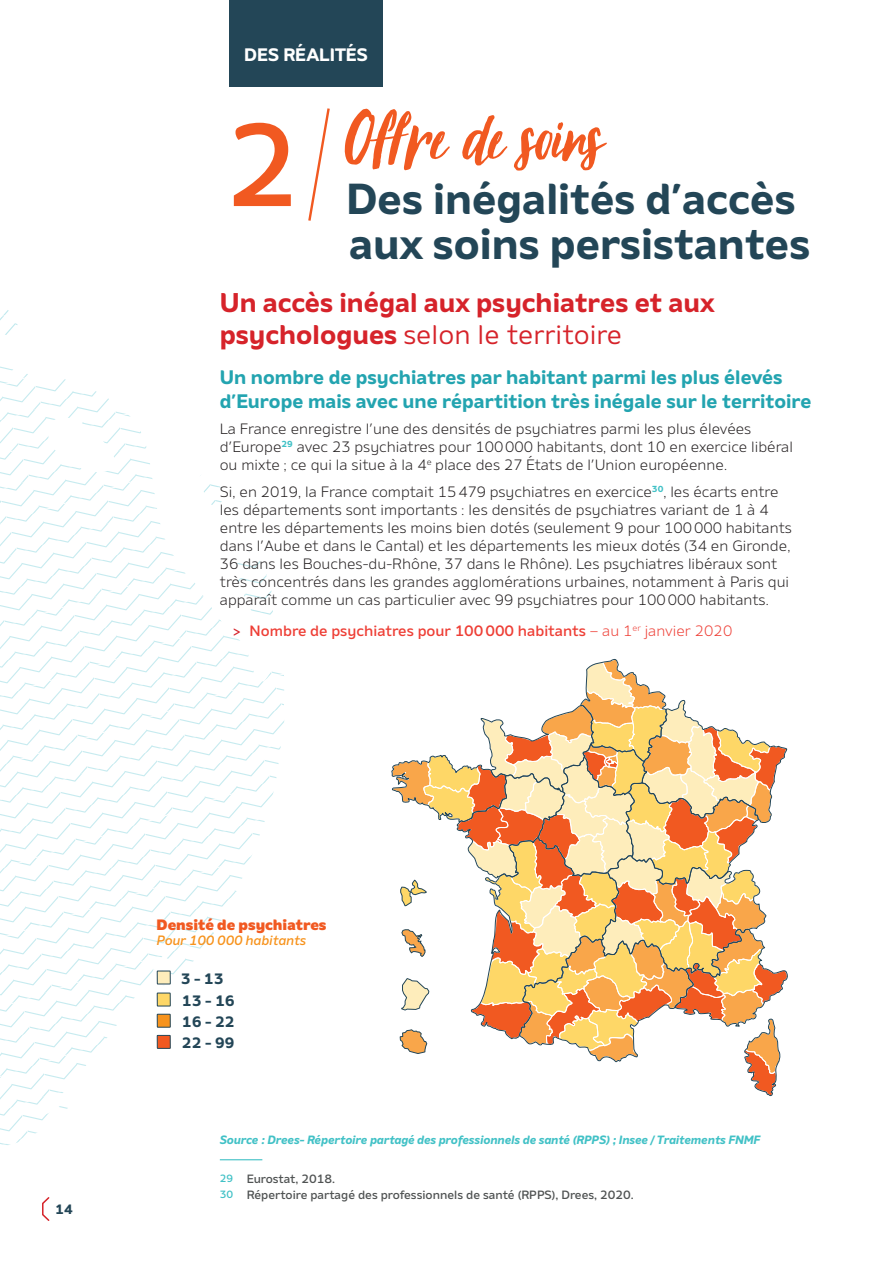
<style>
.page{position:relative;width:893px;height:1263px;background:#fff}
.page>*{position:absolute;margin:0;border:0;box-sizing:border-box;transform-origin:0 0}
.t1{font:500 117.15px "Amino";color:#f15921}
.t2{font:86.4px "October Storm";color:#f15921}
.t3{font:700 43.2px/45px "Amino";color:#234657}
.t4{font:700 27px/32.4px "Amino";color:#d6232a}
.t5{font:700 19.5px/23.4px "Amino";color:#23a4b0}
.t6{font:700 18px "Amino";color:#fff}
.t7{font:300 15px/18px "Amino";color:#231f20}
.t8{font:500 15px "Amino";color:#ee3e35}
.t9{font:900 15px "Amino";color:#f15921}
.t10{font:700 15px/21.3px "Amino";color:#234657}
.t11{font:italic 500 13.5px "Amino";color:#f7931d}
.t12{font:700 13.5px "Amino";color:#234657}
.t13{font:italic 700 12px "Amino";color:#41c1c6}
.t14{font:500 12px/16.5px "Amino";color:#505353}
.s1{font-weight:400}
.s2{font-size:13.5px;color:#d6232a}
.s3{font-weight:300}
.s4{font-size:10.5px;color:#41c1c6}
</style>
<div class="page">
<svg style="left:0;top:366px;width:285px;height:795px"></svg>
<svg style="left:0;top:310px;width:18px;height:25px"></svg>
<svg style="left:199px;top:474px;width:31px;height:38px"></svg>
<svg style="left:235px;top:533px;width:46px;height:108px"></svg>
<hr style="left:220px;top:1159px;width:42px;height:1px;background:#41c1c6">
<svg style="left:308px;top:108px;width:22px;height:113px"></svg>
<svg style="left:391px;top:658px;width:397px;height:438px"></svg>
<div style="left:157px;top:971px;width:13px;height:13px;background:#feedbb"></div>
<div style="left:157px;top:970px;width:14px;height:14px;border:1px solid #234657"></div>
<div style="left:157px;top:993px;width:13px;height:13px;background:#fed767"></div>
<div style="left:157px;top:993px;width:14px;height:13px;border:1px solid #234657"></div>
<div style="left:157px;top:1014px;width:13px;height:13px;background:#f7931d"></div>
<div style="left:157px;top:1014px;width:14px;height:13px;border:1px solid #234657"></div>
<div style="left:157px;top:1035px;width:13px;height:13px;background:#f15921"></div>
<div style="left:157px;top:1035px;width:14px;height:14px;border:1px solid #234657"></div>
<div style="left:230px;top:0;width:153px;height:86px;background:#234657"></div>
<svg style="left:42px;top:1197px;width:8px;height:24px"></svg>
<p class="t6" style="left:244px;top:43px;width:125px">DES RÉALITÉS</p>
<h1 class="t1" style="left:225px;top:94px;width:77px">2</h1>
<h2 class="t2" style="left:345px;top:96px;width:259px">Offre de soins</h2>
<h3 class="t3" style="left:346px;top:175px;width:465px">Des inégalités d’accès aux soins persistantes</h3>
<h3 class="t4" style="left:220px;top:285px;width:496px">Un accès inégal aux psychiatres et aux psychologues <span class="s1">selon le territoire</span></h3>
<h3 class="t5" style="left:220px;top:365px;width:593px">Un nombre de psychiatres par habitant parmi les plus élevés d’Europe mais avec une répartition très inégale sur le territoire</h3>
<p class="t7" style="left:220px;top:420px;width:575px">La France enregistre l’une des densités de psychiatres parmi les plus élevées d’Europe<sup>29</sup> avec 23 psychiatres pour 100000 habitants, dont 10 en exercice libéral ou mixte ; ce qui la situe à la 4<sup>e</sup> place des 27 États de l’Union européenne.</p>
<p class="t7" style="left:220px;top:482px;width:574px">Si, en 2019, la France comptait 15479 psychiatres en exercice<sup>30</sup>, les écarts entre les départements sont importants : les densités de psychiatres variant de 1 à 4 entre les départements les moins bien dotés (seulement 9 pour 100000 habitants dans l’Aube et dans le Cantal) et les départements les mieux dotés (34 en Gironde, 36 dans les Bouches-du-Rhône, 37 dans le Rhône). Les psychiatres libéraux sont très concentrés dans les grandes agglomérations urbaines, notamment à Paris qui apparaît comme un cas particulier avec 99 psychiatres pour 100000 habitants.</p>
<p class="t8" style="left:233px;top:621px;width:501px"><span class="s2">&gt;</span> Nombre de psychiatres pour 100000 habitants <span class="s3">– au 1</span><sup>er</sup> <span class="s3">janvier 2020</span></p>
<p class="t12" style="left:55px;top:1201px;width:19px">14</p>
<p class="t9" style="left:157px;top:915px;width:171px">Densité de psychiatres</p>
<p class="t11" style="left:157px;top:932px;width:151px">Pour 100 000 habitants</p>
<p class="t10" style="left:181px;top:967px;width:55px">3 - 13<br>13 - 16<br>16 - 22<br>22 - 99</p>
<p class="t13" style="left:220px;top:1132px;width:542px">Source : Drees- Répertoire partagé des professionnels de santé (RPPS) ; Insee / Traitements FNMF</p>
<p class="t14" style="left:220px;top:1170px;width:416px"><span class="s4">29</span> Eurostat, 2018.<br><span class="s4">30</span> Répertoire partagé des professionnels de santé (RPPS), Drees, 2020.</p>
</div>
